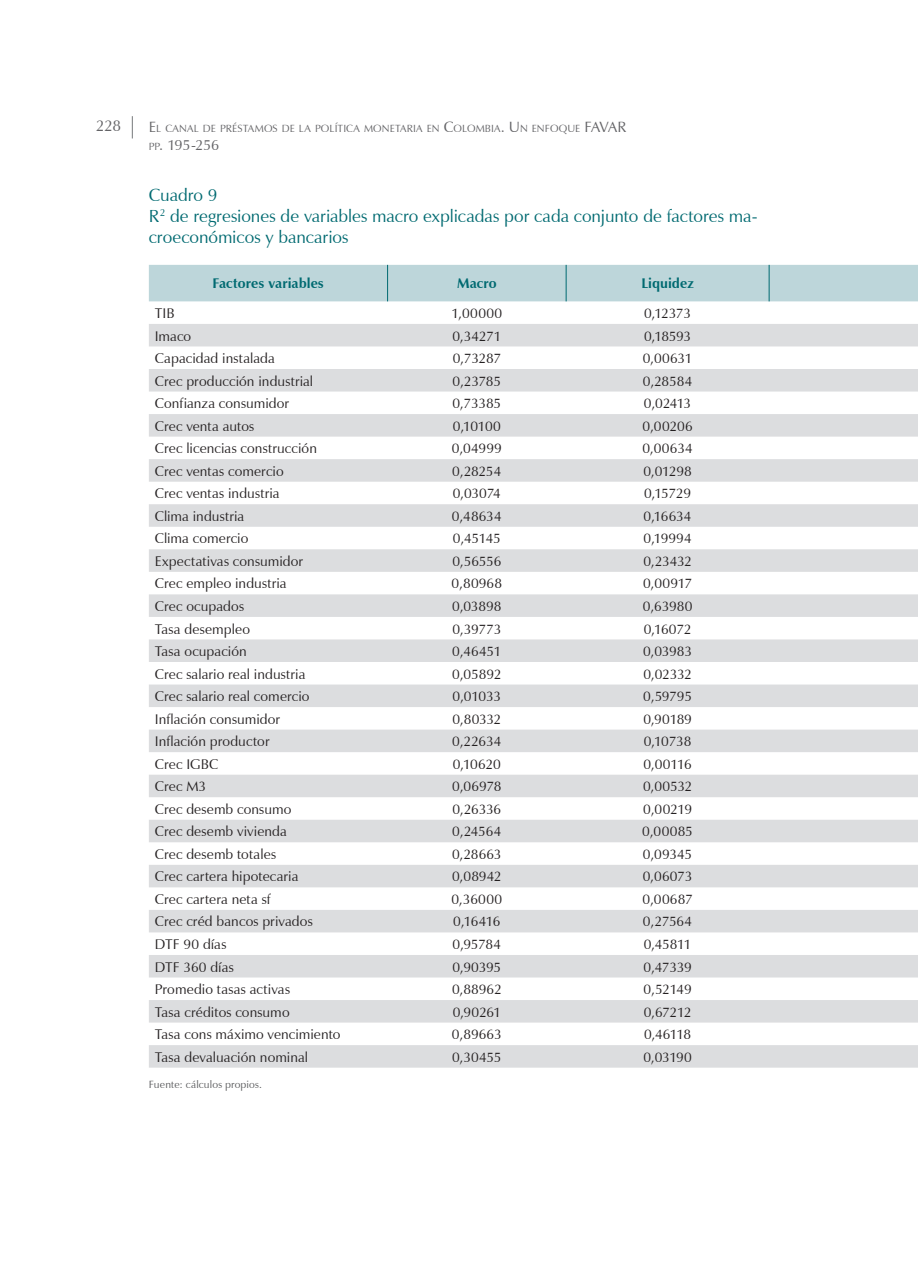
<style>
.page{position:relative;width:918px;height:1265px;background:#fff}
.page>*{position:absolute;margin:0;border:0;box-sizing:border-box;transform-origin:0 0}
.titulo_grafico{font:17.5px/21px "Zapf Humanist 601 BT";color:#006a71}
.t1{font:15.75px "Zapf Humanist 601 BT";color:#636366}
.t2{font:14.88px "Zapf Humanist 601 BT";letter-spacing:-.015em;color:#636366}
.texto_tabla{font:14px "Zapf Humanist 601 BT";letter-spacing:.005em;color:#231f20}
.texto_tabla_-_encabe{font:700 14px "Zapf Humanist 601 BT";letter-spacing:.005em;color:#006a71}
.pie_de_tabla{font:10.5px "Zapf Humanist 601 BT";letter-spacing:.015em;color:#57585a}
.t3{font:10.33px "Zapf Humanist 601 BT";letter-spacing:.01em;color:#636366}
.s1{font-size:14.88px}
.s2{font-size:10.33px}
</style>
<div class="page">
<svg style="left:132px;top:116px;width:1px;height:22px"></svg>
<div style="left:149px;top:265px;width:769px;height:36px;background:#bdd6da"></div>
<svg style="left:149px;top:324px;width:769px;height:744px;fill:#e1e2e4"></svg>
<hr style="left:387px;top:265px;width:1px;height:36px;background:#006a71">
<hr style="left:566px;top:265px;width:1px;height:36px;background:#006a71">
<hr style="left:768px;top:265px;width:1px;height:36px;background:#006a71">
<p class="t1" style="left:96px;top:115px;width:27px">228</p>
<p class="t3" style="left:149px;top:122px;width:470px"><span class="s1">E</span> L CANAL DE PRÉSTAMOS DE LA POLÍTICA MONETARIA EN <span class="s1">C</span>OLOMBIA<span class="s1">. U</span> N ENFOQUE <span class="s1">FAVAR</span></p>
<p class="t2" style="left:149px;top:136px;width:72px"><span class="s2">PP</span>. 195-256</p>
<p class="titulo_grafico" style="left:149px;top:184px;width:70px">Cuadro 9</p>
<p class="titulo_grafico" style="left:149px;top:205px;width:610px">R<sup>2</sup> de regresiones de variables macro explicadas por cada conjunto de factores ma&shy;croeconómicos y bancarios</p>
<p class="texto_tabla_-_encabe" style="left:212px;top:275px;width:113px">Factores variables</p>
<p class="texto_tabla_-_encabe" style="left:457px;top:275px;width:41px">Macro</p>
<p class="texto_tabla_-_encabe" style="left:641px;top:275px;width:54px">Liquidez</p>
<p class="texto_tabla" style="left:155px;top:304px;width:21px">TIB</p>
<p class="texto_tabla" style="left:451px;top:304px;width:52px">1,00000</p>
<p class="texto_tabla" style="left:644px;top:304px;width:48px">0,12373</p>
<p class="texto_tabla" style="left:155px;top:327px;width:38px">Imaco</p>
<p class="texto_tabla" style="left:452px;top:327px;width:51px">0,34271</p>
<p class="texto_tabla" style="left:644px;top:327px;width:49px">0,18593</p>
<p class="texto_tabla" style="left:155px;top:350px;width:122px">Capacidad instalada</p>
<p class="texto_tabla" style="left:453px;top:350px;width:50px">0,73287</p>
<p class="texto_tabla" style="left:643px;top:350px;width:51px">0,00631</p>
<p class="texto_tabla" style="left:155px;top:372px;width:160px">Crec producción industrial</p>
<p class="texto_tabla" style="left:452px;top:372px;width:50px">0,23785</p>
<p class="texto_tabla" style="left:643px;top:372px;width:51px">0,28584</p>
<p class="texto_tabla" style="left:155px;top:395px;width:136px">Confianza consumidor</p>
<p class="texto_tabla" style="left:452px;top:395px;width:50px">0,73385</p>
<p class="texto_tabla" style="left:644px;top:395px;width:49px">0,02413</p>
<p class="texto_tabla" style="left:155px;top:417px;width:101px">Crec venta autos</p>
<p class="texto_tabla" style="left:453px;top:417px;width:49px">0,10100</p>
<p class="texto_tabla" style="left:642px;top:417px;width:52px">0,00206</p>
<p class="texto_tabla" style="left:155px;top:440px;width:164px">Crec licencias construcción</p>
<p class="texto_tabla" style="left:452px;top:440px;width:51px">0,04999</p>
<p class="texto_tabla" style="left:642px;top:440px;width:52px">0,00634</p>
<p class="texto_tabla" style="left:155px;top:462px;width:130px">Crec ventas comercio</p>
<p class="texto_tabla" style="left:452px;top:462px;width:51px">0,28254</p>
<p class="texto_tabla" style="left:643px;top:462px;width:50px">0,01298</p>
<p class="texto_tabla" style="left:155px;top:485px;width:126px">Crec ventas industria</p>
<p class="texto_tabla" style="left:453px;top:485px;width:50px">0,03074</p>
<p class="texto_tabla" style="left:644px;top:485px;width:49px">0,15729</p>
<p class="texto_tabla" style="left:155px;top:507px;width:91px">Clima industria</p>
<p class="texto_tabla" style="left:452px;top:507px;width:51px">0,48634</p>
<p class="texto_tabla" style="left:643px;top:507px;width:50px">0,16634</p>
<p class="texto_tabla" style="left:155px;top:530px;width:95px">Clima comercio</p>
<p class="texto_tabla" style="left:453px;top:530px;width:49px">0,45145</p>
<p class="texto_tabla" style="left:643px;top:530px;width:50px">0,19994</p>
<p class="texto_tabla" style="left:155px;top:552px;width:150px">Expectativas consumidor</p>
<p class="texto_tabla" style="left:452px;top:552px;width:50px">0,56556</p>
<p class="texto_tabla" style="left:643px;top:552px;width:50px">0,23432</p>
<p class="texto_tabla" style="left:155px;top:575px;width:133px">Crec empleo industria</p>
<p class="texto_tabla" style="left:451px;top:575px;width:52px">0,80968</p>
<p class="texto_tabla" style="left:643px;top:575px;width:51px">0,00917</p>
<p class="texto_tabla" style="left:155px;top:597px;width:91px">Crec ocupados</p>
<p class="texto_tabla" style="left:452px;top:597px;width:51px">0,03898</p>
<p class="texto_tabla" style="left:643px;top:597px;width:51px">0,63980</p>
<p class="texto_tabla" style="left:155px;top:620px;width:97px">Tasa desempleo</p>
<p class="texto_tabla" style="left:452px;top:620px;width:50px">0,39773</p>
<p class="texto_tabla" style="left:644px;top:620px;width:49px">0,16072</p>
<p class="texto_tabla" style="left:155px;top:643px;width:94px">Tasa ocupación</p>
<p class="texto_tabla" style="left:452px;top:643px;width:51px">0,46451</p>
<p class="texto_tabla" style="left:643px;top:643px;width:51px">0,03983</p>
<p class="texto_tabla" style="left:155px;top:665px;width:152px">Crec salario real industria</p>
<p class="texto_tabla" style="left:452px;top:665px;width:51px">0,05892</p>
<p class="texto_tabla" style="left:643px;top:665px;width:50px">0,02332</p>
<p class="texto_tabla" style="left:155px;top:688px;width:156px">Crec salario real comercio</p>
<p class="texto_tabla" style="left:453px;top:688px;width:50px">0,01033</p>
<p class="texto_tabla" style="left:643px;top:688px;width:50px">0,59795</p>
<p class="texto_tabla" style="left:155px;top:710px;width:127px">Inflación consumidor</p>
<p class="texto_tabla" style="left:452px;top:710px;width:50px">0,80332</p>
<p class="texto_tabla" style="left:643px;top:710px;width:50px">0,90189</p>
<p class="texto_tabla" style="left:155px;top:733px;width:116px">Inflación productor</p>
<p class="texto_tabla" style="left:452px;top:733px;width:51px">0,22634</p>
<p class="texto_tabla" style="left:644px;top:733px;width:49px">0,10738</p>
<p class="texto_tabla" style="left:155px;top:755px;width:65px">Crec IGBC</p>
<p class="texto_tabla" style="left:453px;top:755px;width:50px">0,10620</p>
<p class="texto_tabla" style="left:643px;top:755px;width:50px">0,00116</p>
<p class="texto_tabla" style="left:155px;top:778px;width:53px">Crec M3</p>
<p class="texto_tabla" style="left:452px;top:778px;width:51px">0,06978</p>
<p class="texto_tabla" style="left:643px;top:778px;width:51px">0,00532</p>
<p class="texto_tabla" style="left:155px;top:800px;width:138px">Crec desemb consumo</p>
<p class="texto_tabla" style="left:452px;top:800px;width:50px">0,26336</p>
<p class="texto_tabla" style="left:643px;top:800px;width:50px">0,00219</p>
<p class="texto_tabla" style="left:155px;top:823px;width:134px">Crec desemb vivienda</p>
<p class="texto_tabla" style="left:452px;top:823px;width:51px">0,24564</p>
<p class="texto_tabla" style="left:642px;top:823px;width:52px">0,00085</p>
<p class="texto_tabla" style="left:155px;top:845px;width:123px">Crec desemb totales</p>
<p class="texto_tabla" style="left:452px;top:845px;width:51px">0,28663</p>
<p class="texto_tabla" style="left:643px;top:845px;width:51px">0,09345</p>
<p class="texto_tabla" style="left:155px;top:868px;width:145px">Crec cartera hipotecaria</p>
<p class="texto_tabla" style="left:452px;top:868px;width:51px">0,08942</p>
<p class="texto_tabla" style="left:643px;top:868px;width:51px">0,06073</p>
<p class="texto_tabla" style="left:155px;top:890px;width:118px">Crec cartera neta sf</p>
<p class="texto_tabla" style="left:451px;top:890px;width:52px">0,36000</p>
<p class="texto_tabla" style="left:642px;top:890px;width:52px">0,00687</p>
<p class="texto_tabla" style="left:155px;top:913px;width:159px">Crec créd bancos privados</p>
<p class="texto_tabla" style="left:453px;top:913px;width:49px">0,16416</p>
<p class="texto_tabla" style="left:643px;top:913px;width:51px">0,27564</p>
<p class="texto_tabla" style="left:155px;top:936px;width:73px">DTF 90 días</p>
<p class="texto_tabla" style="left:452px;top:936px;width:50px">0,95784</p>
<p class="texto_tabla" style="left:643px;top:936px;width:49px">0,45811</p>
<p class="texto_tabla" style="left:155px;top:958px;width:80px">DTF 360 días</p>
<p class="texto_tabla" style="left:452px;top:958px;width:50px">0,90395</p>
<p class="texto_tabla" style="left:643px;top:958px;width:50px">0,47339</p>
<p class="texto_tabla" style="left:155px;top:981px;width:137px">Promedio tasas activas</p>
<p class="texto_tabla" style="left:452px;top:981px;width:51px">0,88962</p>
<p class="texto_tabla" style="left:643px;top:981px;width:50px">0,52149</p>
<p class="texto_tabla" style="left:155px;top:1003px;width:136px">Tasa créditos consumo</p>
<p class="texto_tabla" style="left:453px;top:1003px;width:50px">0,90261</p>
<p class="texto_tabla" style="left:644px;top:1003px;width:49px">0,67212</p>
<p class="texto_tabla" style="left:155px;top:1026px;width:187px">Tasa cons máximo vencimiento</p>
<p class="texto_tabla" style="left:452px;top:1026px;width:51px">0,89663</p>
<p class="texto_tabla" style="left:644px;top:1026px;width:49px">0,46118</p>
<p class="texto_tabla" style="left:155px;top:1048px;width:155px">Tasa devaluación nominal</p>
<p class="texto_tabla" style="left:452px;top:1048px;width:51px">0,30455</p>
<p class="texto_tabla" style="left:643px;top:1048px;width:50px">0,03190</p>
<p class="pie_de_tabla" style="left:149px;top:1078px;width:115px">Fuente: cálculos propios.</p>
</div>
